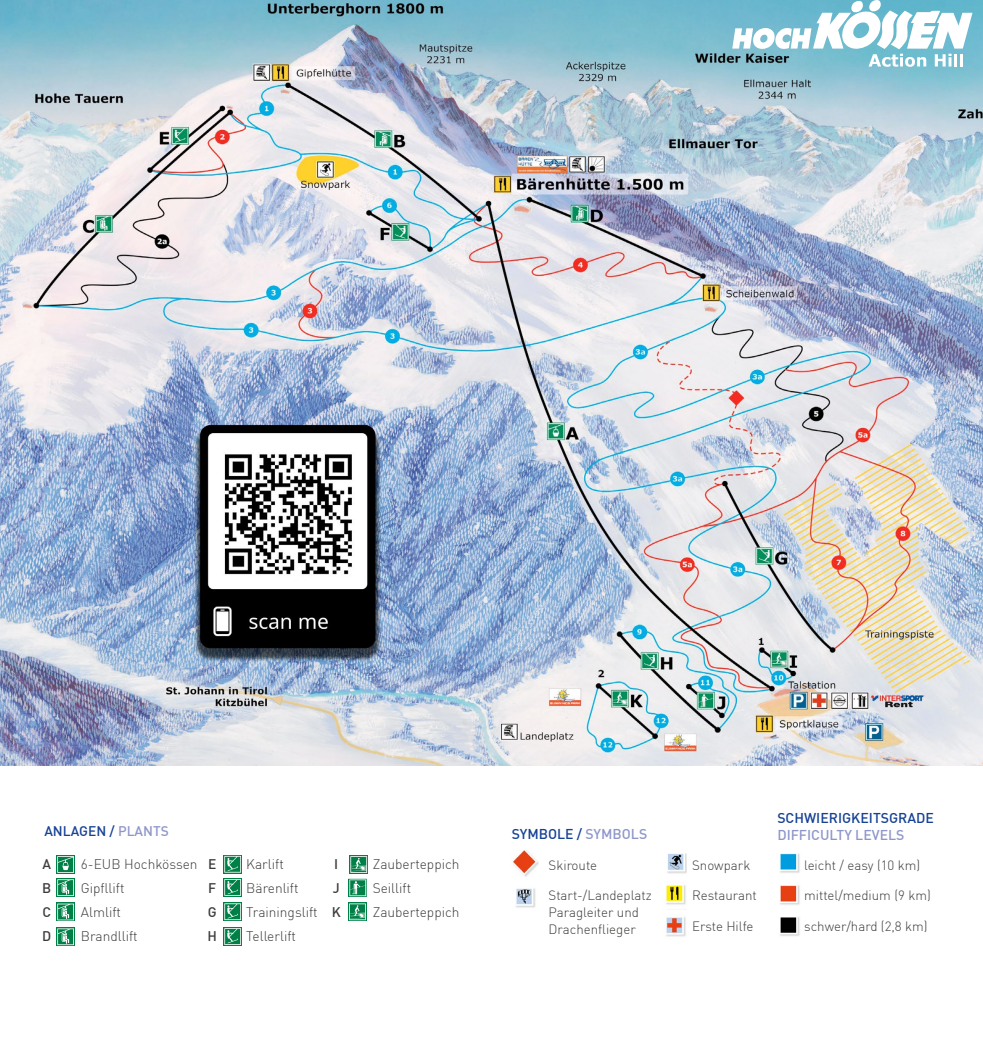
<style>
.page{position:relative;width:983px;height:1042px;background:#fff}
.page>*{position:absolute;margin:0;border:0;box-sizing:border-box;transform-origin:0 0}
.t1{font:500 14px "DIN";color:#164194}
.t2{font:500 14px "DIN";color:#8f96cb}
.t3{font:300 13.65px "DIN";color:#3c3c3b}
.t4{font:500 13.65px "DIN";color:#164194}
.t5{font:500 13.65px "DIN";color:#3c3c3b}
.t6{font:300 13.3px/16.6px "DIN";color:#3c3c3b}
.s1{color:#8f96cb}
.s2{font-weight:500}
</style>
<div class="page">
<img style="left:0;top:0;width:982px;height:765px">
<svg style="left:732px;top:0;width:240px;height:67px"></svg>
<img style="left:512px;top:850px;width:26px;height:26px">
<img style="left:667px;top:853px;width:19px;height:21px">
<img style="left:780px;top:853px;width:20px;height:20px">
<img style="left:780px;top:885px;width:20px;height:20px">
<img style="left:780px;top:917px;width:20px;height:19px">
<img style="left:665px;top:885px;width:21px;height:20px">
<img style="left:666px;top:917px;width:20px;height:20px">
<img style="left:516px;top:888px;width:20px;height:20px">
<div style="left:57px;top:878px;width:18px;height:18px;background:#008047"></div>
<svg style="left:57px;top:879px;width:17px;height:17px"></svg>
<div style="left:349px;top:855px;width:18px;height:18px;background:#008047"></div>
<svg style="left:350px;top:856px;width:17px;height:17px"></svg>
<div style="left:57px;top:855px;width:18px;height:18px;background:#008047"></div>
<svg style="left:57px;top:856px;width:17px;height:17px"></svg>
<svg style="left:223px;top:855px;width:19px;height:18px"></svg>
<svg style="left:224px;top:856px;width:17px;height:16px"></svg>
<svg style="left:348px;top:879px;width:18px;height:18px"></svg>
<svg style="left:348px;top:903px;width:18px;height:18px"></svg>
<svg style="left:349px;top:903px;width:17px;height:17px"></svg>
<div style="left:223px;top:878px;width:19px;height:18px;background:#008047"></div>
<svg style="left:224px;top:879px;width:17px;height:17px"></svg>
<svg style="left:223px;top:902px;width:19px;height:19px"></svg>
<svg style="left:224px;top:903px;width:17px;height:17px"></svg>
<div style="left:223px;top:927px;width:19px;height:18px;background:#008047"></div>
<svg style="left:224px;top:928px;width:17px;height:17px"></svg>
<svg style="left:57px;top:903px;width:18px;height:18px"></svg>
<svg style="left:57px;top:903px;width:17px;height:17px"></svg>
<svg style="left:57px;top:928px;width:18px;height:18px"></svg>
<svg style="left:57px;top:928px;width:17px;height:17px"></svg>
<p class="t4" style="left:44px;top:822px;width:126px">ANLAGEN / <span class="s1">PLANTS</span></p>
<p class="t5" style="left:42px;top:855px;width:10px">A</p>
<p class="t3" style="left:81px;top:855px;width:137px">6-EUB Hochkössen <span class="s2">E</span></p>
<p class="t3" style="left:246px;top:855px;width:39px">Karlift</p>
<p class="t5" style="left:334px;top:855px;width:6px">I</p>
<p class="t3" style="left:372px;top:855px;width:88px">Zauberteppich</p>
<p class="t5" style="left:42px;top:879px;width:11px">B</p>
<p class="t3" style="left:81px;top:879px;width:45px">Gipfllift</p>
<p class="t5" style="left:208px;top:879px;width:10px">F</p>
<p class="t3" style="left:246px;top:879px;width:54px">Bärenlift</p>
<p class="t5" style="left:333px;top:879px;width:8px">J</p>
<p class="t3" style="left:372px;top:879px;width:40px">Seillift</p>
<p class="t5" style="left:42px;top:903px;width:10px">C</p>
<p class="t3" style="left:81px;top:903px;width:42px">Almlift</p>
<p class="t5" style="left:208px;top:903px;width:10px">G</p>
<p class="t3" style="left:246px;top:903px;width:96px">Trainingslift <span class="s2">K</span></p>
<p class="t3" style="left:372px;top:903px;width:88px">Zauberteppich</p>
<p class="t5" style="left:42px;top:928px;width:11px">D</p>
<p class="t3" style="left:81px;top:928px;width:58px">Brandllift</p>
<p class="t5" style="left:207px;top:928px;width:11px">H</p>
<p class="t3" style="left:246px;top:928px;width:51px">Tellerlift</p>
<p class="t1" style="left:511px;top:825px;width:137px">SYMBOLE / <span class="s1">SYMBOLS</span></p>
<p class="t6" style="left:548px;top:856px;width:50px">Skiroute</p>
<p class="t6" style="left:548px;top:887px;width:105px">Start-/Landeplatz<br>Paragleiter und<br>Drachenflieger</p>
<p class="t6" style="left:692px;top:856px;width:60px">Snowpark</p>
<p class="t6" style="left:692px;top:887px;width:66px">Restaurant</p>
<p class="t6" style="left:692px;top:918px;width:63px">Erste Hilfe</p>
<p class="t1" style="left:777px;top:809px;width:158px">SCHWIERIGKEITSGRADE</p>
<p class="t2" style="left:777px;top:826px;width:129px">DIFFICULTY LEVELS</p>
<p class="t6" style="left:804px;top:856px;width:117px">leicht / easy (10 km)</p>
<p class="t6" style="left:804px;top:887px;width:128px">mittel/medium (9 km)</p>
<p class="t6" style="left:804px;top:918px;width:125px">schwer/hard (2,8 km)</p>
</div>
